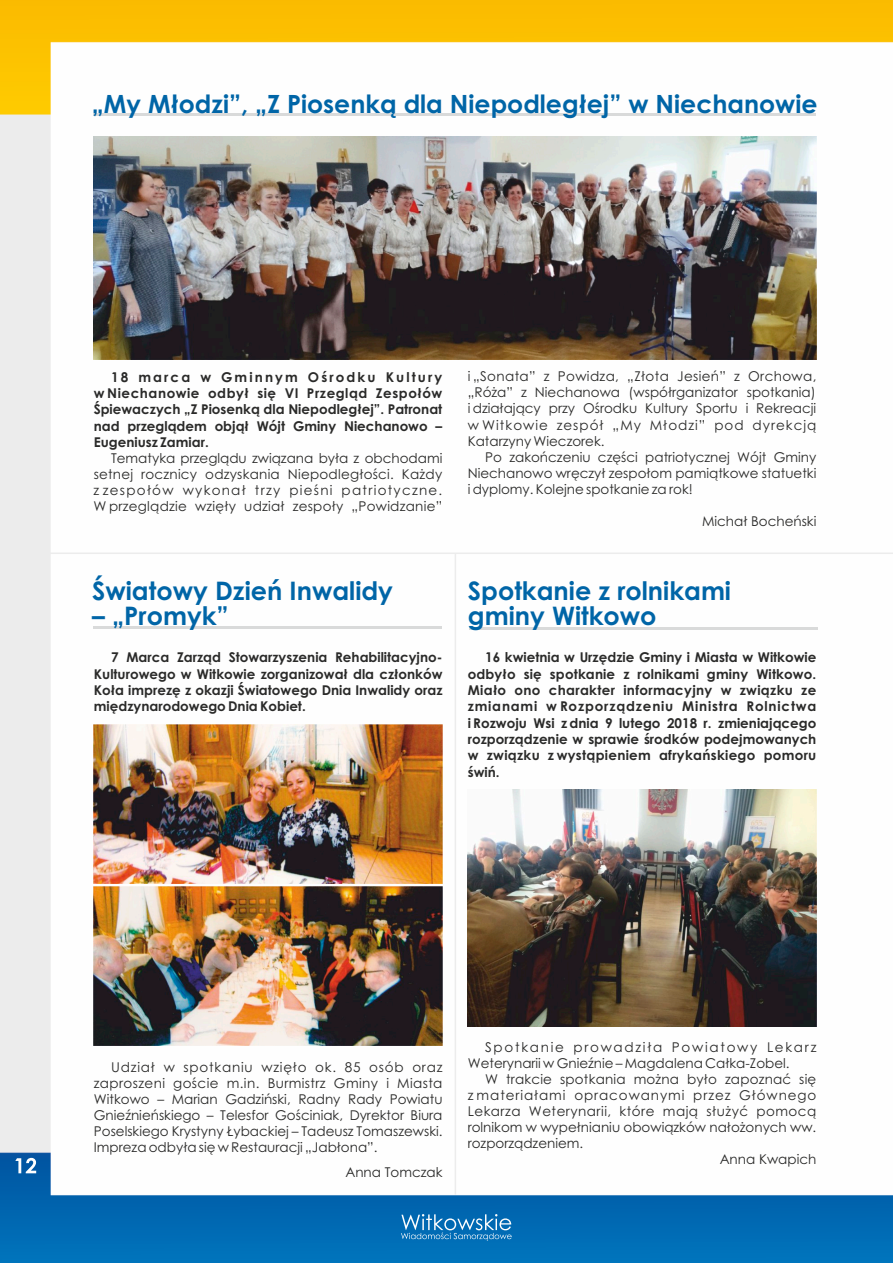
<style>
.page{position:relative;width:893px;height:1263px;background:#fff}
.page>*{position:absolute;margin:0;border:0;box-sizing:border-box;transform-origin:0 0}
.t1{font:700 25.5px/24.8px "Century Gothic";color:#0065a7}
.t2{font:700 25.2px "Century Gothic";color:#0065a7}
.t3{font:13.5px/16px "Century Gothic";color:#2a2a29;text-align:justify}
.t4{font:700 13.5px/16.4px "Century Gothic";color:#2a2a29;text-align:justify}
.t5{font:13.5px "Century Gothic";letter-spacing:.035em;color:#2a2a29}
.t6{font:13.5px "Century Gothic";letter-spacing:.065em;color:#2a2a29}
</style>
<div class="page">
<img style="left:0;top:0;width:893px;height:1263px">
<svg style="left:401px;top:1214px;width:111px;height:27px;background:#3287c1"></svg>
<svg style="left:15px;top:1158px;width:21px;height:15px"></svg>
<hr style="left:94px;top:114px;width:722px;height:2px;background:#d9dada">
<img style="left:94px;top:136px;width:723px;height:224px">
<hr style="left:94px;top:626px;width:348px;height:3px;background:#d9dada">
<hr style="left:469px;top:627px;width:349px;height:2px;background:#d9dada">
<img style="left:468px;top:789px;width:348px;height:237px">
<hr style="left:47px;top:552px;width:846px;height:2px;background:#ececec">
<hr style="left:455px;top:553px;width:1px;height:641px;background:#ececec">
<img style="left:93px;top:887px;width:349px;height:159px">
<img style="left:93px;top:725px;width:349px;height:159px">
<h2 class="t2" style="left:92px;top:94px;width:727px">„My Młodzi”, „Z Piosenką dla Niepodległej” w Niechanowie</h2>
<p class="t4" style="left:94px;top:370px;width:350px;text-indent:17px">18 marca w Gminnym Ośrodku Kultury w Niechanowie odbył się VI Przegląd Zespołów Śpiewaczych „Z Piosenką dla Niepodległej”. Patronat nad przeglądem objął Wójt Gminy Niechanowo – Eugeniusz Zamiar.</p>
<p class="t3" style="left:94px;top:451px;width:350px;text-indent:17px">Tematyka przeglądu związana była z obchodami setnej rocznicy odzyskania Niepodległości. Każdy z zespołów wykonał trzy pieśni patriotyczne.<br>W przeglądzie wzięły udział zespoły „Powidzanie”</p>
<h1 class="t1" style="left:92px;top:580px;width:302px">Światowy Dzień Inwalidy</h1>
<h1 class="t1" style="left:92px;top:605px;width:138px">– „Promyk”</h1>
<p class="t4" style="left:94px;top:650px;width:350px;text-indent:17px">7 Marca Zarząd Stowarzyszenia Rehabilitacyjno-Kulturowego w Witkowie zorganizował dla członków Koła imprezę z okazji Światowego Dnia Inwalidy oraz międzynarodowego Dnia Kobiet.</p>
<p class="t3" style="left:468px;top:370px;width:350px">i „Sonata” z Powidza, „Złota Jesień” z Orchowa, „Róża” z Niechanowa (współrganizator spotkania) i działający przy Ośrodku Kultury Sportu i Rekreacji w Witkowie zespół „My Młodzi” pod dyrekcją Katarzyny Wieczorek.</p>
<p class="t3" style="left:468px;top:450px;width:350px;text-indent:17px">Po zakończeniu części patriotycznej Wójt Gminy Niechanowo wręczył zespołom pamiątkowe statuetki i dyplomy. Kolejne spotkanie za rok!</p>
<p class="t3" style="left:702px;top:514px;width:116px">Michał Bocheński</p>
<h1 class="t1" style="left:468px;top:581px;width:265px">Spotkanie z rolnikami gminy Witkowo</h1>
<p class="t4" style="left:468px;top:650px;width:350px;text-indent:17px">16 kwietnia w Urzędzie Gminy i Miasta w Witkowie odbyło się spotkanie z rolnikami gminy Witkowo.<br>Miało ono charakter informacyjny w związku ze zmianami w Rozporządzeniu Ministra Rolnictwa i Rozwoju Wsi z dnia 9 lutego 2018 r. zmieniającego rozporządzenie w sprawie środków podejmowanych w związku z wystąpieniem afrykańskiego pomoru świń.</p>
<p class="t3" style="left:94px;top:1060px;width:350px;text-indent:17px">Udział w spotkaniu wzięło ok. 85 osób oraz zaproszeni goście m.in. Burmistrz Gminy i Miasta Witkowo – Marian Gadziński, Radny Rady Powiatu Gnieźnieńskiego – Telesfor Gościniak, Dyrektor Biura Poselskiego Krystyny Łybackiej – Tadeusz Tomaszewski.<br>Impreza odbyła się w Restauracji „Jabłona”.</p>
<p class="t3" style="left:345px;top:1165px;width:99px">Anna Tomczak</p>
<p class="t3" style="left:468px;top:1040px;width:350px;text-indent:17px">Spotkanie prowadziła Powiatowy Lekarz<br>Weterynarii w Gnieźnie – Magdalena Całka-Zobel.</p>
<p class="t3" style="left:485px;top:1072px;width:333px">W trakcie spotkania można było zapoznać się</p>
<p class="t6" style="left:468px;top:1090px;width:350px">z materiałami opracowanymi przez Głównego</p>
<p class="t5" style="left:468px;top:1106px;width:350px">Lekarza Weterynarii, które mają służyć pomocą</p>
<p class="t3" style="left:468px;top:1120px;width:350px">rolnikom w wypełnianiu obowiązków nałożonych ww.</p>
<p class="t3" style="left:468px;top:1136px;width:117px">rozporządzeniem.</p>
<p class="t3" style="left:720px;top:1153px;width:98px">Anna Kwapich</p>
</div>
